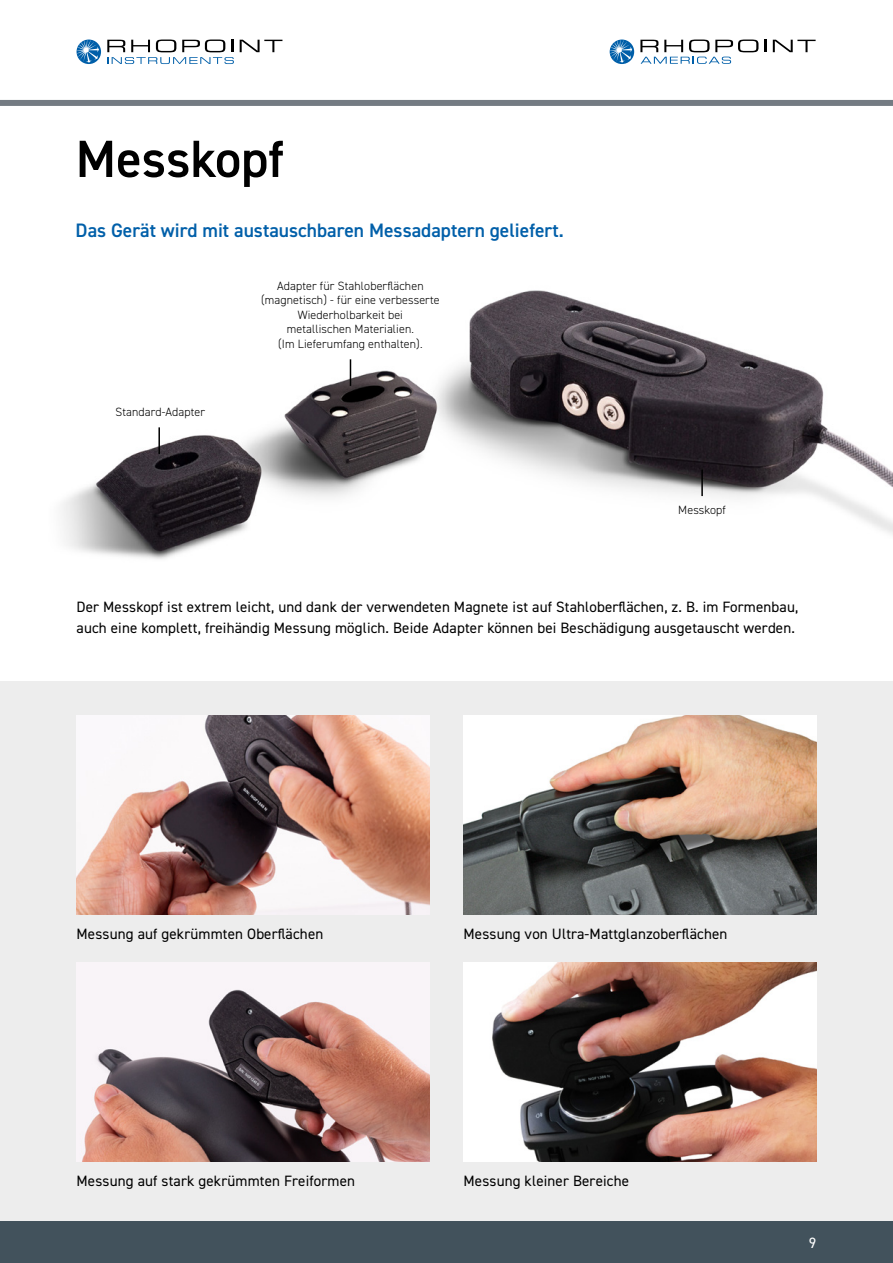
<style>
.page{position:relative;width:893px;height:1263px;background:#fff}
.page>*{position:absolute;margin:0;border:0;box-sizing:border-box;transform-origin:0 0}
.t1{font:600 52.5px "DIN2014";color:#000}
.t2{font:600 19.5px "DIN2014";color:#005fa9}
.t3{font:15px/21px "DIN2014";letter-spacing:.01em;color:#000}
.t4{font:15px "DIN2014";color:#fff}
.t5{font:300 12px/14.4px "DIN2014";letter-spacing:.01em;color:#000;text-align:center}
</style>
<div class="page">
<div style="left:0;top:100px;width:893px;height:6px;background:#747b83"></div>
<svg style="left:240px;top:40px;width:42px;height:12px"></svg>
<svg style="left:107px;top:40px;width:127px;height:24px"></svg>
<svg style="left:77px;top:40px;width:24px;height:24px"></svg>
<svg style="left:77px;top:40px;width:22px;height:23px"></svg>
<svg style="left:764px;top:40px;width:2px;height:12px"></svg>
<svg style="left:773px;top:40px;width:43px;height:12px"></svg>
<svg style="left:610px;top:40px;width:24px;height:24px"></svg>
<svg style="left:610px;top:40px;width:22px;height:23px"></svg>
<svg style="left:640px;top:40px;width:118px;height:24px"></svg>
<img style="left:62px;top:290px;width:831px;height:269px">
<div style="left:0;top:681px;width:893px;height:539px;background:#ededed"></div>
<div style="left:0;top:1221px;width:893px;height:42px;background:#42525c"></div>
<svg style="left:350px;top:359px;width:1px;height:27px"></svg>
<hr style="left:701px;top:469px;width:2px;height:27px;background:#000">
<hr style="left:158px;top:427px;width:2px;height:27px;background:#000">
<img style="left:77px;top:715px;width:352px;height:200px">
<img style="left:77px;top:962px;width:352px;height:199px">
<img style="left:463px;top:715px;width:353px;height:200px">
<img style="left:463px;top:962px;width:353px;height:199px">
<h1 class="t1" style="left:76px;top:134px;width:210px">Messkopf</h1>
<h2 class="t2" style="left:76px;top:221px;width:490px">Das Gerät wird mit austauschbaren Messadaptern geliefert.</h2>
<p class="t5" style="left:115px;top:405px;width:91px">Standard-Adapter</p>
<p class="t5" style="left:261px;top:279px;width:180px">Adapter für Stahloberflächen (magnetisch) - für eine verbesserte<br>Wiederholbarkeit bei<br>metallischen Materialien.<br>(Im Lieferumfang enthalten).</p>
<p class="t5" style="left:678px;top:503px;width:49px">Messkopf</p>
<p class="t3" style="left:77px;top:597px;width:723px">Der Messkopf ist extrem leicht, und dank der verwendeten Magnete ist auf Stahloberflächen, z. B. im Formenbau, auch eine komplett, freihändig Messung möglich. Beide Adapter können bei Beschädigung ausgetauscht werden.</p>
<p class="t3" style="left:77px;top:923px;width:248px">Messung auf gekrümmten Oberflächen</p>
<p class="t3" style="left:77px;top:1171px;width:280px">Messung auf stark gekrümmten Freiformen</p>
<p class="t3" style="left:463px;top:923px;width:265px">Messung von Ultra-Mattglanzoberflächen</p>
<p class="t3" style="left:463px;top:1171px;width:167px">Messung kleiner Bereiche</p>
<p class="t4" style="left:809px;top:1235px;width:9px">9</p>
</div>
